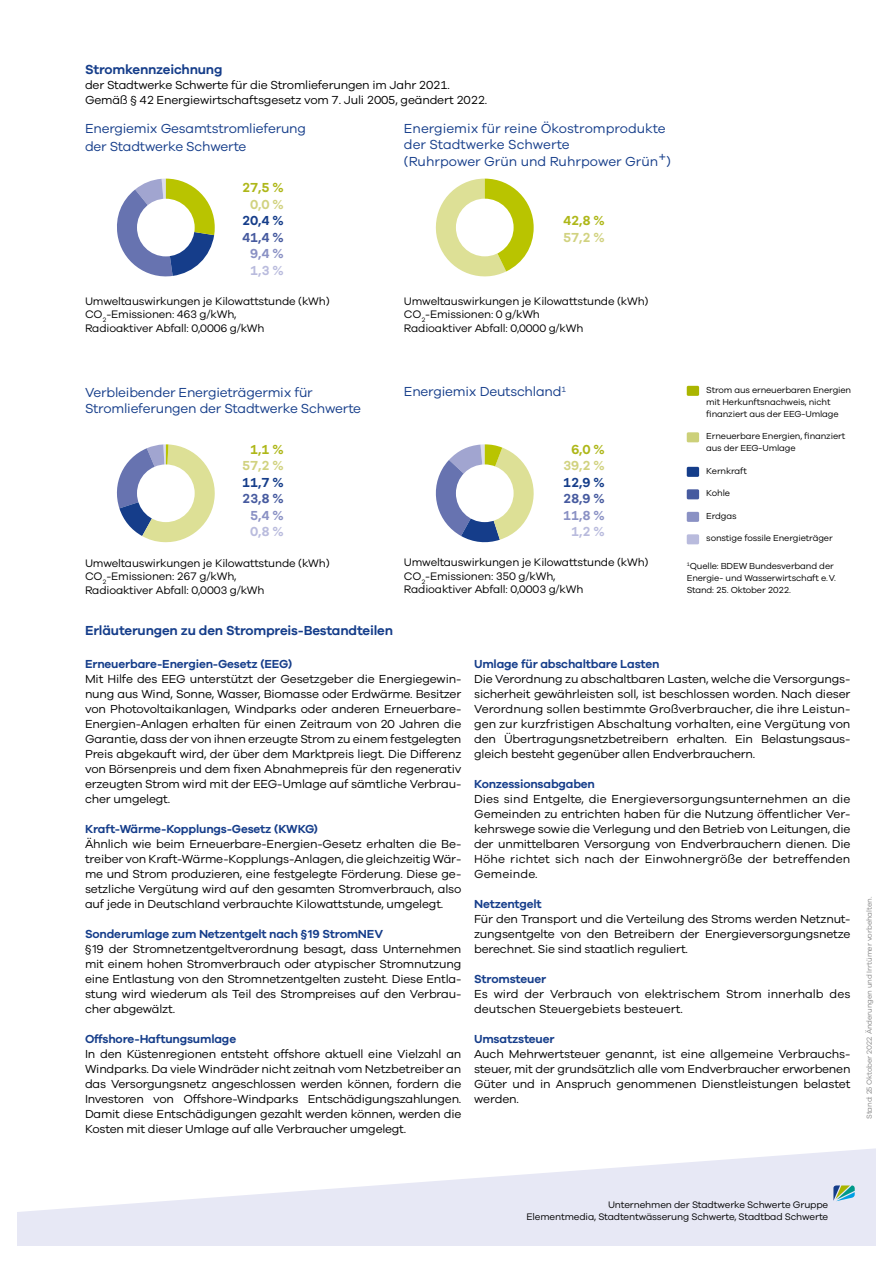
<style>
.page{position:relative;width:893px;height:1263px;background:#fff}
.page>*{position:absolute;margin:0;border:0;box-sizing:border-box;transform-origin:0 0}
.t1{font:13.5px/16.5px "Galano Grotesque";letter-spacing:-.015em;color:#153d8a}
.t2{font:600 13.5px "Galano Grotesque";letter-spacing:-.015em;color:#153d8a}
.t3{font:600 13.5px "Galano Grotesque";color:#d1d280}
.t4{font:600 13.5px "Galano Grotesque";color:#aeb718}
.t5{font:600 13.5px "Galano Grotesque";color:#465a9f}
.t6{font:600 13.5px "Galano Grotesque";color:#8a91c4}
.t7{font:600 13.5px "Galano Grotesque";color:#b9bbdd}
.t8{font:12px/15px "Galano Grotesque";letter-spacing:-.015em;color:#000;text-align:justify}
.t9{font:600 12px "Galano Grotesque";letter-spacing:-.015em;color:#153d8a}
.t10{font:11.25px/13.5px "Galano Grotesque";letter-spacing:-.015em;color:#000}
.t11{font:9.75px/12px "Galano Grotesque";letter-spacing:-.015em;color:#000;text-align:right}
.t12{font:9px/12px "Galano Grotesque";letter-spacing:-.015em;color:#000}
.t13{font:7.5px "Galano Grotesque";letter-spacing:-.015em;color:#878787}
</style>
<div class="page">
<svg style="left:17px;top:1148px;width:859px;height:98px;fill:#e7e8f5"></svg>
<svg style="left:833px;top:1185px;width:22px;height:16px"></svg>
<div style="left:687px;top:386px;width:12px;height:10px;background:#aab500"></div>
<div style="left:687px;top:432px;width:12px;height:10px;background:#ccd079"></div>
<div style="left:687px;top:467px;width:12px;height:10px;background:#153d8a"></div>
<div style="left:687px;top:489px;width:12px;height:10px;background:#465a9f"></div>
<div style="left:687px;top:512px;width:12px;height:10px;background:#8a91c4"></div>
<div style="left:687px;top:534px;width:12px;height:10px;background:#b9bbdd"></div>
<svg style="left:117px;top:179px;width:98px;height:98px"></svg>
<div style="left:137px;top:199px;width:58px;height:57px;background:#fff;border-radius:50%"></div>
<svg style="left:435px;top:179px;width:99px;height:98px"></svg>
<div style="left:456px;top:199px;width:58px;height:57px;background:#fff;border-radius:50%"></div>
<svg style="left:116px;top:444px;width:99px;height:99px"></svg>
<div style="left:137px;top:464px;width:58px;height:58px;background:#fff;border-radius:50%"></div>
<svg style="left:435px;top:444px;width:99px;height:99px"></svg>
<div style="left:456px;top:464px;width:58px;height:58px;background:#fff;border-radius:50%"></div>
<p class="t2" style="left:85px;top:61px;width:139px">Stromkennzeichnung</p>
<p class="t8" style="left:85px;top:77px;width:404px">der Stadtwerke Schwerte für die Stromlieferungen im Jahr 2021.<br>Gemäß § 42 Energiewirtschaftsgesetz vom 7. Juli 2005, geändert 2022.</p>
<p class="t1" style="left:85px;top:119px;width:222px;line-height:18px">Energiemix Gesamtstromlieferung der Stadtwerke Schwerte</p>
<p class="t4" style="left:242px;top:179px;width:43px">27,5 %</p>
<p class="t3" style="left:250px;top:196px;width:35px">0,0 %</p>
<p class="t2" style="left:242px;top:212px;width:43px">20,4 %</p>
<p class="t5" style="left:242px;top:229px;width:43px">41,4 %</p>
<p class="t6" style="left:250px;top:245px;width:35px">9,4 %</p>
<p class="t7" style="left:250px;top:262px;width:35px">1,3 %</p>
<p class="t10" style="left:85px;top:294px;width:246px">Umweltauswirkungen je Kilowattstunde (kWh)<br>CO<sub>2</sub>-Emissionen: 463 g/kWh,<br>Radioaktiver Abfall: 0,0006 g/kWh</p>
<p class="t1" style="left:404px;top:119px;width:268px">Energiemix für reine Ökostromprodukte der Stadtwerke Schwerte<br>(Ruhrpower Grün und Ruhrpower Grün+)</p>
<p class="t4" style="left:563px;top:212px;width:43px">42,8 %</p>
<p class="t3" style="left:563px;top:229px;width:43px">57,2 %</p>
<p class="t10" style="left:404px;top:294px;width:246px">Umweltauswirkungen je Kilowattstunde (kWh)<br>CO<sub>2</sub>-Emissionen: 0 g/kWh<br>Radioaktiver Abfall: 0,0000 g/kWh</p>
<p class="t1" style="left:85px;top:384px;width:278px">Verbleibender Energieträgermix für<br>Stromlieferungen der Stadtwerke Schwerte</p>
<p class="t4" style="left:250px;top:441px;width:35px">1,1 %</p>
<p class="t3" style="left:242px;top:457px;width:43px">57,2 %</p>
<p class="t2" style="left:242px;top:474px;width:43px">11,7 %</p>
<p class="t5" style="left:242px;top:490px;width:43px">23,8 %</p>
<p class="t6" style="left:250px;top:507px;width:35px">5,4 %</p>
<p class="t7" style="left:250px;top:523px;width:35px">0,8 %</p>
<p class="t10" style="left:85px;top:556px;width:246px">Umweltauswirkungen je Kilowattstunde (kWh)<br>CO<sub>2</sub>-Emissionen: 267 g/kWh,<br>Radioaktiver Abfall: 0,0003 g/kWh</p>
<p class="t1" style="left:404px;top:383px;width:164px">Energiemix Deutschland<sup>1</sup></p>
<p class="t4" style="left:571px;top:441px;width:35px">6,0 %</p>
<p class="t3" style="left:563px;top:457px;width:43px">39,2 %</p>
<p class="t2" style="left:563px;top:474px;width:43px">12,9 %</p>
<p class="t5" style="left:563px;top:490px;width:43px">28,9 %</p>
<p class="t6" style="left:563px;top:507px;width:43px">11,8 %</p>
<p class="t7" style="left:571px;top:523px;width:35px">1,2 %</p>
<p class="t10" style="left:404px;top:555px;width:246px">Umweltauswirkungen je Kilowattstunde (kWh)<br>CO<sub>2</sub>-Emissionen: 350 g/kWh,<br>Radioaktiver Abfall: 0,0003 g/kWh</p>
<p class="t12" style="left:706px;top:383px;width:146px">Strom aus erneuerbaren Energien mit Herkunftsnachweis, nicht finanziert aus der EEG-Umlage</p>
<p class="t12" style="left:706px;top:430px;width:141px">Erneuerbare Energien, finanziert aus der EEG-Umlage</p>
<p class="t12" style="left:706px;top:464px;width:42px">Kernkraft</p>
<p class="t12" style="left:706px;top:487px;width:25px">Kohle</p>
<p class="t12" style="left:706px;top:509px;width:32px">Erdgas</p>
<p class="t12" style="left:706px;top:532px;width:128px">sonstige fossile Energieträger</p>
<p class="t12" style="left:687px;top:560px;width:151px"><sup>1</sup>Quelle: BDEW Bundesverband der<br>Energie- und Wasserwirtschaft e.V.<br>Stand: 25. Oktober 2022.</p>
<p class="t2" style="left:85px;top:622px;width:309px">Erläuterungen zu den Strompreis-Bestandteilen</p>
<p class="t9" style="left:85px;top:657px;width:209px">Erneuerbare-Energien-Gesetz (EEG)</p>
<p class="t8" style="left:85px;top:671px;width:378px">Mit Hilfe des EEG unterstützt der Gesetzgeber die Energiegewin&shy;nung aus Wind, Sonne, Wasser, Biomasse oder Erdwärme. Besitzer von Photovoltaikanlagen, Windparks oder anderen Erneuerbare-Energien-Anlagen erhalten für einen Zeitraum von 20 Jahren die Garantie, dass der von ihnen erzeugte Strom zu einem festgelegten Preis abgekauft wird, der über dem Marktpreis liegt. Die Differenz von Börsenpreis und dem fixen Abnahmepreis für den regenerativ erzeugten Strom wird mit der EEG-Umlage auf sämtliche Verbrau&shy;cher umgelegt.</p>
<p class="t9" style="left:85px;top:822px;width:234px">Kraft-Wärme-Kopplungs-Gesetz (KWKG)</p>
<p class="t8" style="left:85px;top:836px;width:378px">Ähnlich wie beim Erneuerbare-Energien-Gesetz erhalten die Be&shy;treiber von Kraft-Wärme-Kopplungs-Anlagen, die gleichzeitig Wär&shy;me und Strom produzieren, eine festgelegte Förderung. Diese ge&shy;setzliche Vergütung wird auf den gesamten Stromverbrauch, also auf jede in Deutschland verbrauchte Kilowattstunde, umgelegt.</p>
<p class="t9" style="left:85px;top:927px;width:300px">Sonderumlage zum Netzentgelt nach §19 StromNEV</p>
<p class="t8" style="left:85px;top:941px;width:378px">§19 der Stromnetzentgeltverordnung besagt, dass Unternehmen mit einem hohen Stromverbrauch oder atypischer Stromnutzung eine Entlastung von den Stromnetzentgelten zusteht. Diese Entla&shy;stung wird wiederum als Teil des Strompreises auf den Verbrau&shy;cher abgewälzt.</p>
<p class="t9" style="left:85px;top:1032px;width:153px">Offshore-Haftungsumlage</p>
<p class="t8" style="left:85px;top:1046px;width:378px">In den Küstenregionen entsteht offshore aktuell eine Vielzahl an Windparks. Da viele Windräder nicht zeitnah vom Netzbetreiber an das Versorgungsnetz angeschlossen werden können, fordern die Investoren von Offshore-Windparks Entschädigungszahlungen.<br>Damit diese Entschädigungen gezahlt werden können, werden die Kosten mit dieser Umlage auf alle Verbraucher umgelegt.</p>
<p class="t9" style="left:474px;top:657px;width:187px">Umlage für abschaltbare Lasten</p>
<p class="t8" style="left:474px;top:671px;width:378px">Die Verordnung zu abschaltbaren Lasten, welche die Versorgungs&shy;sicherheit gewährleisten soll, ist beschlossen worden. Nach dieser Verordnung sollen bestimmte Großverbraucher, die ihre Leistun&shy;gen zur kurzfristigen Abschaltung vorhalten, eine Vergütung von den Übertragungsnetzbetreibern erhalten. Ein Belastungsaus&shy;gleich besteht gegenüber allen Endverbrauchern.</p>
<p class="t9" style="left:474px;top:777px;width:122px">Konzessionsabgaben</p>
<p class="t8" style="left:474px;top:791px;width:378px">Dies sind Entgelte, die Energieversorgungsunternehmen an die Gemeinden zu entrichten haben für die Nutzung öffentlicher Ver&shy;kehrswege sowie die Verlegung und den Betrieb von Leitungen, die der unmittelbaren Versorgung von Endverbrauchern dienen. Die Höhe richtet sich nach der Einwohnergröße der betreffenden Gemeinde.</p>
<p class="t9" style="left:474px;top:897px;width:69px">Netzentgelt</p>
<p class="t8" style="left:474px;top:911px;width:378px">Für den Transport und die Verteilung des Stroms werden Netznut&shy;zungsentgelte von den Betreibern der Energieversorgungsnetze berechnet. Sie sind staatlich reguliert.</p>
<p class="t9" style="left:474px;top:972px;width:74px">Stromsteuer</p>
<p class="t8" style="left:474px;top:986px;width:378px">Es wird der Verbrauch von elektrischem Strom innerhalb des deutschen Steuergebiets besteuert.</p>
<p class="t9" style="left:474px;top:1032px;width:82px">Umsatzsteuer</p>
<p class="t8" style="left:474px;top:1046px;width:378px">Auch Mehrwertsteuer genannt, ist eine allgemeine Verbrauchs&shy;steuer, mit der grundsätzlich alle vom Endverbraucher erworbenen Güter und in Anspruch genommenen Dienstleistungen belastet werden.</p>
<p class="t13" style="left:865px;top:1119px;width:223px;rotate:-90deg">Stand: 25 Oktober 2022. Änderungen und Irrtümer vorbehalten.</p>
<p class="t11" style="left:527px;top:1199px;width:303px">Unternehmen der Stadtwerke Schwerte Gruppe<br>Elementmedia, Stadtentwässerung Schwerte, Stadtbad Schwerte</p>
</div>
